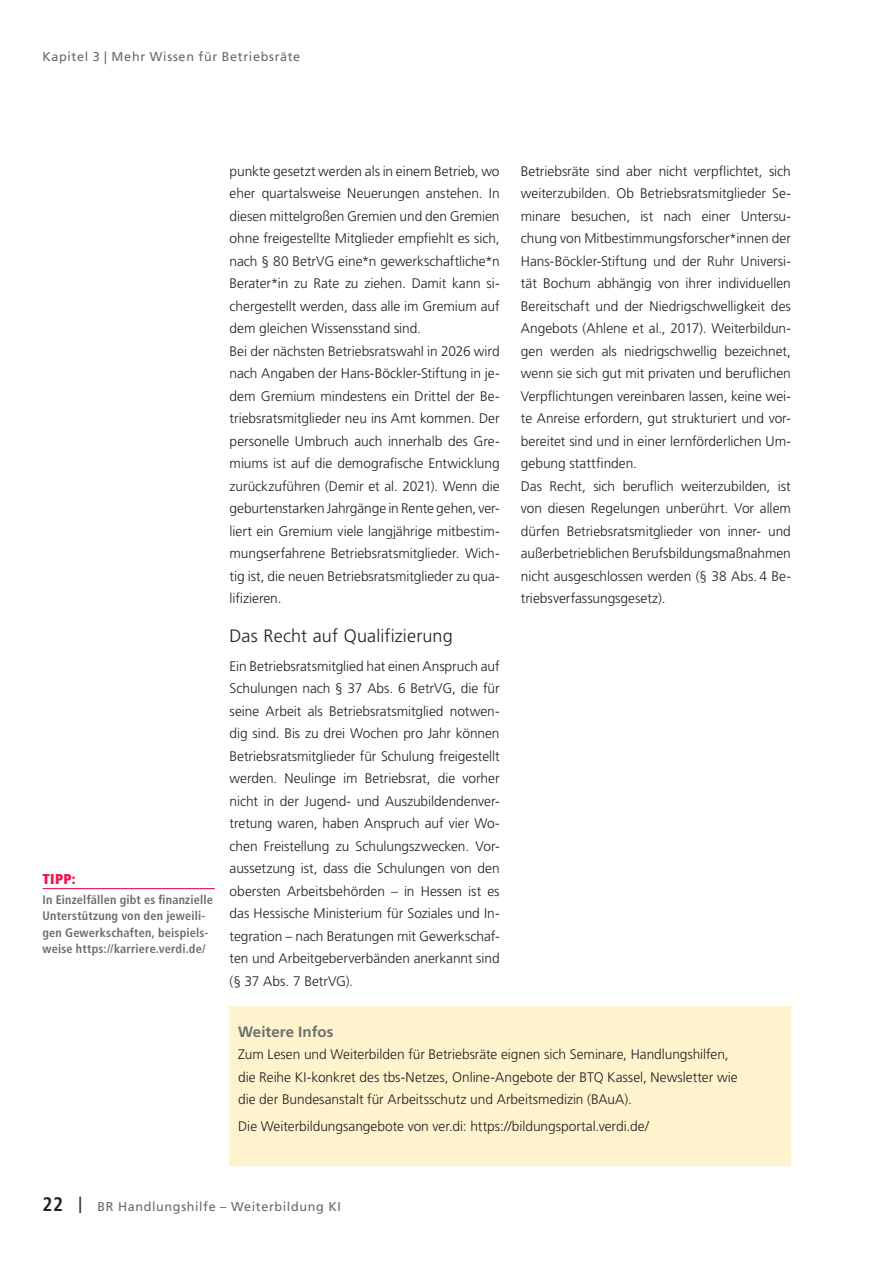
<style>
.page{position:relative;width:893px;height:1263px;background:#fff}
.page>*{position:absolute;margin:0;border:0;box-sizing:border-box;transform-origin:0 0}
.t1{font:300 18px "Frutiger LT Std";letter-spacing:.01em;color:#231f20}
.t2{font:700 15px "Frutiger LT Std";letter-spacing:.005em;color:#6c6d70}
.t3{font:900 condensed 14.25px "Frutiger LT Std";color:#ed1450}
.t4{font:300 13.8px/22.5px "Frutiger LT Std";letter-spacing:-.005em;color:#231f20}
.t5{font:12.75px "Frutiger LT Std";letter-spacing:.05em;color:#666b6e}
.t6{font:700 condensed 12.3px/16.5px "Frutiger LT Std";letter-spacing:.015em;color:#6c6d70}
.s1{font-weight:700;font-stretch:condensed;font-size:19.5px;color:#231f20}
.s2{font-size:16.5px;color:#231f20}
</style>
<div class="page">
<hr style="left:43px;top:888px;width:172px;height:1px;background:#ed1450">
<div style="left:230px;top:1006px;width:561px;height:160px;background:#fef3cc"></div>
<p class="t5" style="left:43px;top:49px;width:259px">Kapitel 3 | Mehr Wissen für Betriebsräte</p>
<p class="t3" style="left:43px;top:870px;width:35px">TIPP:</p>
<p class="t6" style="left:43px;top:891px;width:172px">In Einzelfällen gibt es finanzielle Unterstützung von den jeweili&shy;gen Gewerkschaften, beispiels&shy;weise https://karriere.verdi.de/</p>
<p class="t4" style="left:230px;top:160px;width:272px">punkte gesetzt werden als in einem Betrieb, wo eher quartalsweise Neuerungen anstehen. In diesen mittelgroßen Gremien und den Gremien ohne freigestellte Mitglieder empfiehlt es sich, nach § 80 BetrVG eine*n gewerkschaftliche*n Berater*in zu Rate zu ziehen. Damit kann si&shy;chergestellt werden, dass alle im Gremium auf dem gleichen Wissensstand sind.<br>Bei der nächsten Betriebsratswahl in 2026 wird nach Angaben der Hans-Böckler-Stiftung in je&shy;dem Gremium mindestens ein Drittel der Be&shy;triebsratsmitglieder neu ins Amt kommen. Der personelle Umbruch auch innerhalb des Gre&shy;miums ist auf die demografische Entwicklung zurückzuführen (Demir et al. 2021). Wenn die geburtenstarken Jahrgänge in Rente gehen, ver&shy;liert ein Gremium viele langjährige mitbestim&shy;mungserfahrene Betriebsratsmitglieder. Wich&shy;tig ist, die neuen Betriebsratsmitglieder zu qua&shy;lifizieren.</p>
<h1 class="t1" style="left:230px;top:625px;width:225px">Das Recht auf Qualifizierung</h1>
<p class="t4" style="left:230px;top:655px;width:272px;text-align:justify">Ein Betriebsratsmitglied hat einen Anspruch auf Schulungen nach § 37 Abs. 6 BetrVG, die für seine Arbeit als Betriebsratsmitglied notwen&shy;dig sind. Bis zu drei Wochen pro Jahr können Betriebsratsmitglieder für Schulung freigestellt werden. Neulinge im Betriebsrat, die vorher nicht in der Jugend- und Auszubildendenver&shy;tretung waren, haben Anspruch auf vier Wo&shy;chen Freistellung zu Schulungszwecken. Vor&shy;aussetzung ist, dass die Schulungen von den obersten Arbeitsbehörden – in Hessen ist es das Hessische Ministerium für Soziales und In&shy;tegration – nach Beratungen mit Gewerkschaf&shy;ten und Arbeitgeberverbänden anerkannt sind (§ 37 Abs. 7 BetrVG).</p>
<p class="t4" style="left:521px;top:160px;width:272px">Betriebsräte sind aber nicht verpflichtet, sich weiterzubilden. Ob Betriebsratsmitglieder Se&shy;minare besuchen, ist nach einer Untersu&shy;chung von Mitbestimmungsforscher*innen der Hans-Böckler-Stiftung und der Ruhr Universi&shy;tät Bochum abhängig von ihrer individuellen Bereitschaft und der Niedrigschwelligkeit des Angebots (Ahlene et al., 2017). Weiterbildun&shy;gen werden als niedrigschwellig bezeichnet, wenn sie sich gut mit privaten und beruflichen Verpflichtungen vereinbaren lassen, keine wei&shy;te Anreise erfordern, gut strukturiert und vor&shy;bereitet sind und in einer lernförderlichen Um&shy;gebung stattfinden.<br>Das Recht, sich beruflich weiterzubilden, ist von diesen Regelungen unberührt. Vor allem dürfen Betriebsratsmitglieder von inner- und außerbetrieblichen Berufsbildungsmaßnahmen nicht ausgeschlossen werden (§ 38 Abs. 4 Be&shy;triebsverfassungsgesetz).</p>
<p class="t2" style="left:238px;top:1023px;width:97px">Weitere Infos</p>
<p class="t4" style="left:238px;top:1043px;width:501px">Zum Lesen und Weiterbilden für Betriebsräte eignen sich Seminare, Handlungshilfen, die Reihe KI-konkret des tbs-Netzes, Online-Angebote der BTQ Kassel, Newsletter wie die der Bundesanstalt für Arbeitsschutz und Arbeitsmedizin (BAuA).</p>
<p class="t4" style="left:238px;top:1115px;width:412px">Die Weiterbildungsangebote von ver.di: https://bildungsportal.verdi.de/</p>
<p class="t5" style="left:43px;top:1199px;width:300px"><span class="s1">22</span> <span class="s2">|</span> BR Handlungshilfe – Weiterbildung KI</p>
</div>
